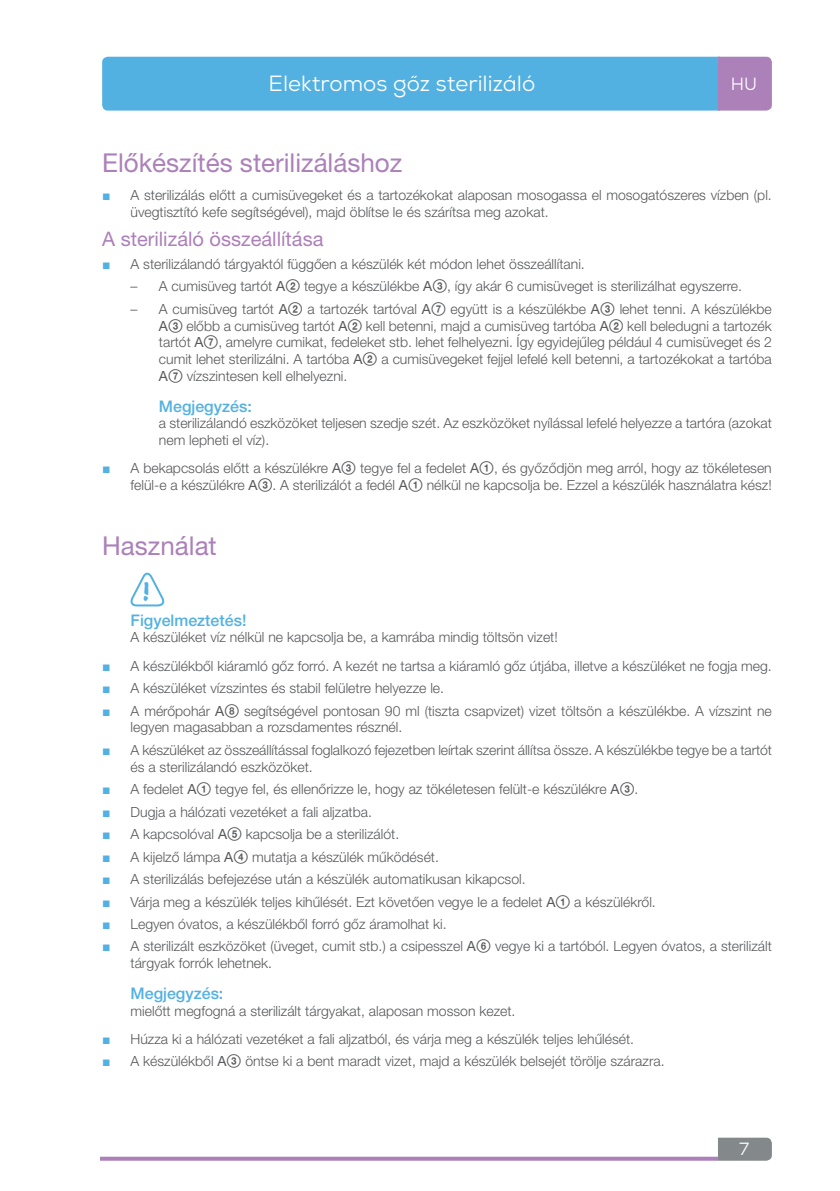
<style>
.page{position:relative;width:840px;height:1191px;background:#fff}
.page>*{position:absolute;margin:0;border:0;box-sizing:border-box;transform-origin:0 0}
.t1{font:26.4px "Mightyto Save";color:#53b1e2}
.titulek_9{font:26px "Helvetica Neue LT Pro";color:#ac80b9}
.t2{font:22px "Nexa";color:#fff}
.nadpis2{font:20px "Helvetica Neue LT Pro";color:#ac80b9}
.t3{font:17.6px "Nexa";color:#fff}
.text_7{font:500 16px "Helvetica Neue LT Pro";color:#53b1e2}
.t4{font:300 14px/16.8px "Helvetica Neue LT Pro";color:#57585a}
.s1{font-family:"Arial";font-weight:400;color:#53b1e2}
.s2{font-weight:400}
.s3{font-family:"Zz 3";font-weight:400}
</style>
<div class="page">
<svg style="left:102px;top:57px;width:669px;height:54px;background:#5baddf"></svg>
<svg style="left:100px;top:1156px;width:617px;height:4px;background:#ba96c5"></svg>
<svg style="left:717px;top:1137px;width:54px;height:23px"></svg>
<svg style="left:130px;top:572px;width:35px;height:35px"></svg>
<h3 class="t2" style="left:268px;top:70px;width:268px">Elektromos gőz sterilizáló</h3>
<p class="t3" style="left:730px;top:73px;width:28px">HU</p>
<p class="titulek_9" style="left:102px;top:147px;width:301px">Előkészítés sterilizáláshoz</p>
<p class="t4" style="left:130px;top:186px;width:639px;text-indent:-28px"><span class="s1">■</span> A sterilizálás előtt a cumisüvegeket és a tartozékokat alaposan mosogassa el mosogatószeres vízben (pl. üvegtisztító kefe segítségével), majd öblítse le és szárítsa meg azokat.</p>
<p class="nadpis2" style="left:102px;top:227px;width:223px">A sterilizáló összeállítása</p>
<p class="t4" style="left:102px;top:255px;width:481px"><span class="s1">■</span> A sterilizálandó tárgyaktól függően a készülék két módon lehet összeállítani.</p>
<p class="t4" style="left:130px;top:278px;width:610px">– A cumisüveg tartót <span class="s2">A</span><span class="s3">2</span> tegye a készülékbe <span class="s2">A</span><span class="s3">3</span>, így akár 6 cumisüveget is sterilizálhat egyszerre.</p>
<p class="t4" style="left:159px;top:300px;width:614px;text-align:justify;text-indent:-28px">– A cumisüveg tartót <span class="s2">A</span><span class="s3">2</span> a tartozék tartóval <span class="s2">A</span><span class="s3">7</span> együtt is a készülékbe <span class="s2">A</span><span class="s3">3</span> lehet tenni. A készülékbe <span class="s2">A</span><span class="s3">3</span> előbb a cumisüveg tartót <span class="s2">A</span><span class="s3">2</span> kell betenni, majd a cumisüveg tartóba <span class="s2">A</span><span class="s3">2</span> kell beledugni a tartozék tartót <span class="s2">A</span><span class="s3">7</span>, amelyre cumikat, fedeleket stb. lehet felhelyezni. Így egyidejűleg például 4 cumisüveget és 2 cumit lehet sterilizálni. A tartóba <span class="s2">A</span><span class="s3">2</span> a cumisüvegeket fejjel lefelé kell betenni, a tartozékokat a tartóba <span class="s2">A</span><span class="s3">7</span> vízszintesen kell elhelyezni.</p>
<p class="text_7" style="left:159px;top:396px;width:94px">Megjegyzés:</p>
<p class="t4" style="left:159px;top:415px;width:614px">a sterilizálandó eszközöket teljesen szedje szét. Az eszközöket nyílással lefelé helyezze a tartóra (azokat nem lepheti el víz).</p>
<p class="t4" style="left:102px;top:459px;width:670px;text-align:right"><span class="s1">■</span> A bekapcsolás előtt a készülékre <span class="s2">A</span><span class="s3">3</span> tegye fel a fedelet <span class="s2">A</span><span class="s3">1</span>, és győződjön meg arról, hogy az tökéletesen felül-e a készülékre <span class="s2">A</span><span class="s3">3</span>. A sterilizálót a fedél <span class="s2">A</span><span class="s3">1</span> nélkül ne kapcsolja be. Ezzel a készülék használatra kész!</p>
<p class="titulek_9" style="left:102px;top:530px;width:116px">Használat</p>
<p class="t1" style="left:143px;top:578px;width:8px">!</p>
<p class="text_7" style="left:130px;top:610px;width:117px">Figyelmeztetés!</p>
<p class="t4" style="left:130px;top:629px;width:428px">A készüléket víz nélkül ne kapcsolja be, a kamrába mindig töltsön vizet!</p>
<p class="t4" style="left:102px;top:657px;width:668px"><span class="s1">■</span> A készülékből kiáramló gőz forró. A kezét ne tartsa a kiáramló gőz útjába, illetve a készüléket ne fogja meg.</p>
<p class="t4" style="left:102px;top:679px;width:340px"><span class="s1">■</span> A készüléket vízszintes és stabil felületre helyezze le.</p>
<p class="t4" style="left:130px;top:702px;width:642px;text-indent:-28px"><span class="s1">■</span> A mérőpohár <span class="s2">A</span><span class="s3">8</span> segítségével pontosan 90 ml (tiszta csapvizet) vizet töltsön a készülékbe. A vízszint ne legyen magasabban a rozsdamentes résznél.</p>
<p class="t4" style="left:130px;top:741px;width:642px;text-indent:-28px"><span class="s1">■</span> A készüléket az összeállítással foglalkozó fejezetben leírtak szerint állítsa össze. A készülékbe tegye be a tartót és a sterilizálandó eszközöket.</p>
<p class="t4" style="left:102px;top:780px;width:535px"><span class="s1">■</span> A fedelet <span class="s2">A</span><span class="s3">1</span> tegye fel, és ellenőrizze le, hogy az tökéletesen felült-e készülékre <span class="s2">A</span><span class="s3">3</span>.</p>
<p class="t4" style="left:102px;top:803px;width:268px"><span class="s1">■</span> Dugja a hálózati vezetéket a fali aljzatba.</p>
<p class="t4" style="left:102px;top:825px;width:296px"><span class="s1">■</span> A kapcsolóval <span class="s2">A</span><span class="s3">5</span> kapcsolja be a sterilizálót.</p>
<p class="t4" style="left:102px;top:848px;width:335px"><span class="s1">■</span> A kijelző lámpa <span class="s2">A</span><span class="s3">4</span> mutatja a készülék működését.</p>
<p class="t4" style="left:102px;top:870px;width:422px"><span class="s1">■</span> A sterilizálás befejezése után a készülék automatikusan kikapcsol.</p>
<p class="t4" style="left:102px;top:893px;width:552px"><span class="s1">■</span> Várja meg a készülék teljes kihűlését. Ezt követően vegye le a fedelet <span class="s2">A</span><span class="s3">1</span> a készülékről.</p>
<p class="t4" style="left:102px;top:915px;width:343px"><span class="s1">■</span> Legyen óvatos, a készülékből forró gőz áramolhat ki.</p>
<p class="t4" style="left:130px;top:937px;width:642px;text-indent:-28px"><span class="s1">■</span> A sterilizált eszközöket (üveget, cumit stb. ) a csipesszel <span class="s2">A</span><span class="s3">6</span> vegye ki a tartóból. Legyen óvatos, a sterilizált tárgyak forrók lehetnek.</p>
<p class="text_7" style="left:130px;top:983px;width:94px">Megjegyzés:</p>
<p class="t4" style="left:130px;top:1002px;width:383px">mielőtt megfogná a sterilizált tárgyakat, alaposan mosson kezet.</p>
<p class="t4" style="left:102px;top:1030px;width:530px"><span class="s1">■</span> Húzza ki a hálózati vezetéket a fali aljzatból, és várja meg a készülék teljes lehűlését.</p>
<p class="t4" style="left:102px;top:1052px;width:561px"><span class="s1">■</span> A készülékből <span class="s2">A</span><span class="s3">3</span> öntse ki a bent maradt vizet, majd a készülék belsejét törölje szárazra.</p>
<p class="t3" style="left:738px;top:1138px;width:11px">7</p>
</div>
